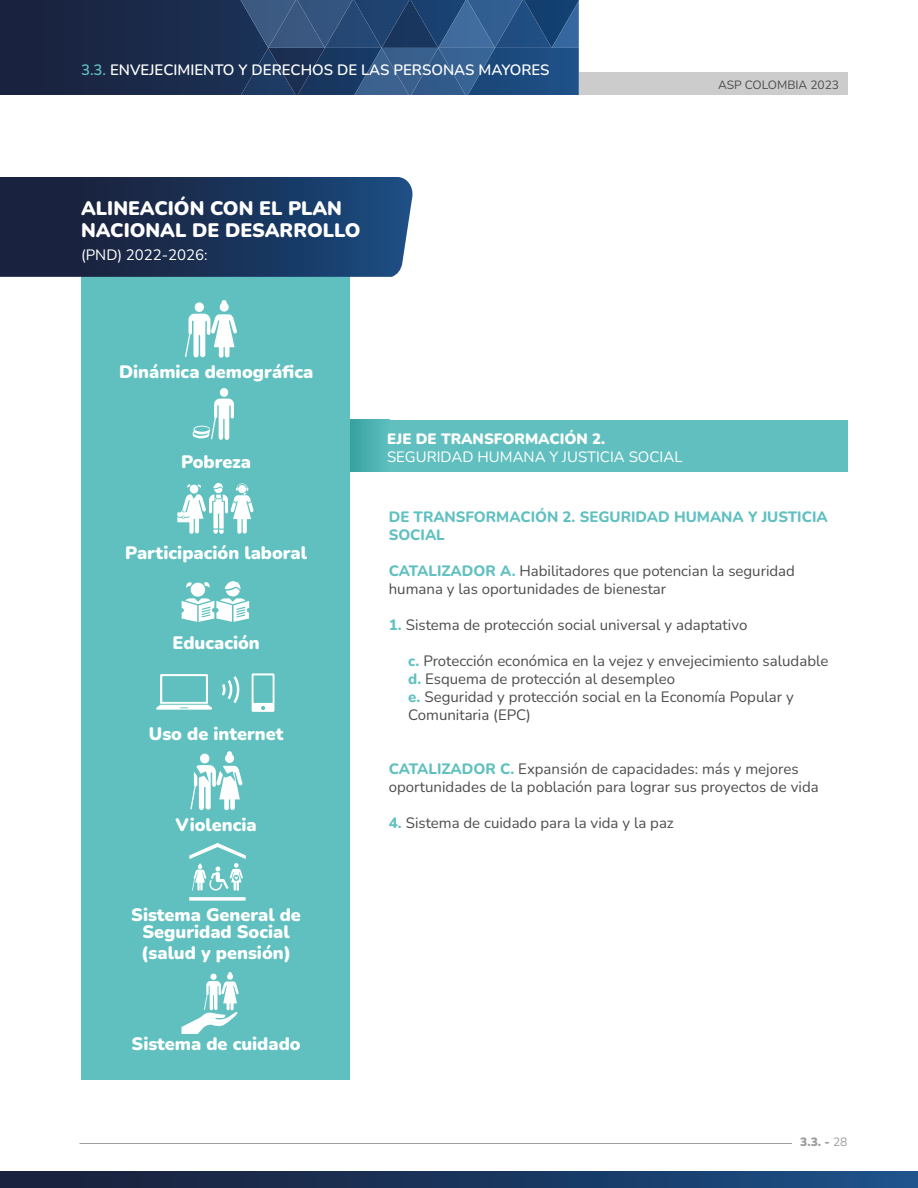
<style>
.page{position:relative;width:918px;height:1188px;background:#fff}
.page>*{position:absolute;margin:0;border:0;box-sizing:border-box;transform-origin:0 0}
.t1{font:900 19.5px/22.5px "Nunito";color:#fff}
.t2{font:900 18px/16.5px "Nunito";color:#fff;text-align:center}
.t3{font:15px/18px "Nunito";color:#4d4d4d}
.t4{font:800 15px/18px "Nunito";color:#60c0c0}
.t5{font:600 15px "Nunito";color:#fff}
.t6{font:15px "Nunito";color:#fff}
.t7{font:900 15px "Nunito";color:#fff}
.t8{font:12px "Nunito";color:#4d4d4d}
.t9{font:900 12px "Nunito";color:#9d9d9d}
.s1{color:#60c0c0}
.s2{font-weight:800;color:#60c0c0}
.s3{font-weight:400}
</style>
<div class="page">
<svg style="left:0;top:0;width:241px;height:95px;background:#192847"></svg>
<svg style="left:241px;top:0;width:338px;height:95px;background:#284d7a"></svg>
<div style="left:0;top:1171px;width:918px;height:17px;background:linear-gradient(to right,#191d35,#1c4f87)"></div>
<div style="left:579px;top:73px;width:269px;height:22px;background:#ccc"></div>
<hr style="left:80px;top:1143px;width:712px;height:1px;background:#9d9d9d">
<div style="left:349px;top:420px;width:499px;height:51px;background:#61bfbf"></div>
<div style="left:81px;top:252px;width:269px;height:828px;background:#60c0c0"></div>
<svg style="left:0;top:177px;width:413px;height:100px;background:#1d355a"></svg>
<div style="left:220px;top:388px;width:8px;height:9px;background:#fff;border-radius:50%"></div>
<svg style="left:193px;top:399px;width:41px;height:41px"></svg>
<svg style="left:177px;top:483px;width:77px;height:51px"></svg>
<svg style="left:182px;top:581px;width:67px;height:41px"></svg>
<div style="left:191px;top:583px;width:14px;height:14px;background:#fff;border-radius:50%"></div>
<div style="left:220px;top:302px;width:9px;height:10px;background:#fff;border-radius:50%"></div>
<div style="left:195px;top:302px;width:9px;height:10px;background:#fff;border-radius:50%"></div>
<svg style="left:185px;top:314px;width:52px;height:44px"></svg>
<svg style="left:221px;top:300px;width:6px;height:4px"></svg>
<div style="left:225px;top:754px;width:9px;height:9px;background:#fff;border-radius:50%"></div>
<div style="left:200px;top:754px;width:9px;height:9px;background:#fff;border-radius:50%"></div>
<svg style="left:190px;top:765px;width:53px;height:45px"></svg>
<svg style="left:227px;top:751px;width:5px;height:3px"></svg>
<svg style="left:156px;top:674px;width:56px;height:36px"></svg>
<svg style="left:252px;top:673px;width:22px;height:39px"></svg>
<svg style="left:222px;top:676px;width:18px;height:27px"></svg>
<svg style="left:189px;top:843px;width:57px;height:48px"></svg>
<svg style="left:189px;top:897px;width:57px;height:4px"></svg>
<svg style="left:182px;top:972px;width:57px;height:62px"></svg>
<p class="t5" style="left:81px;top:60px;width:470px"><span class="s1">3.3.</span> ENVEJECIMIENTO Y DERECHOS DE LAS PERSONAS MAYORES</p>
<p class="t8" style="left:718px;top:76px;width:123px">ASP COLOMBIA 2023</p>
<h1 class="t1" style="left:81px;top:196px;width:281px">ALINEACIÓN CON EL PLAN<br>NACIONAL DE DESARROLLO</h1>
<p class="t6" style="left:81px;top:244px;width:128px">(PND) 2022-2026:</p>
<p class="t2" style="left:119px;top:363px;width:196px">Dinámica demográfica</p>
<p class="t2" style="left:181px;top:453px;width:71px">Pobreza</p>
<p class="t7" style="left:387px;top:429px;width:220px">EJE DE TRANSFORMACIÓN 2.</p>
<p class="t6" style="left:387px;top:447px;width:297px">SEGURIDAD HUMANA Y JUSTICIA SOCIAL</p>
<p class="t2" style="left:125px;top:544px;width:183px">Participación laboral</p>
<p class="t2" style="left:172px;top:634px;width:89px">Educación</p>
<p class="t2" style="left:149px;top:725px;width:136px">Uso de internet</p>
<p class="t2" style="left:176px;top:815px;width:83px">Violencia</p>
<p class="t2" style="left:131px;top:906px;width:171px">Sistema General de<br>Seguridad Social</p>
<p class="t2" style="left:141px;top:944px;width:151px">(salud y pensión)</p>
<p class="t2" style="left:132px;top:1035px;width:171px">Sistema de cuidado</p>
<p class="t4" style="left:389px;top:507px;width:441px">DE TRANSFORMACIÓN 2. SEGURIDAD HUMANA Y JUSTICIA<br>SOCIAL</p>
<p class="t3" style="left:389px;top:561px;width:408px"><span class="s2">CATALIZADOR A.</span> Habilitadores que potencian la seguridad humana y las oportunidades de bienestar</p>
<p class="t3" style="left:389px;top:615px;width:360px"><span class="s2">1.</span> Sistema de protección social universal y adaptativo</p>
<p class="t3" style="left:408px;top:651px;width:422px"><span class="s2">c.</span> Protección económica en la vejez y envejecimiento saludable <span class="s2">d.</span> Esquema de protección al desempleo<br><span class="s2">e.</span> Seguridad y protección social en la Economía Popular y Comunitaria (EPC)</p>
<p class="t3" style="left:389px;top:759px;width:431px"><span class="s2">CATALIZADOR C.</span> Expansión de capacidades: más y mejores oportunidades de la población para lograr sus proyectos de vida</p>
<p class="t3" style="left:389px;top:813px;width:287px"><span class="s2">4.</span> Sistema de cuidado para la vida y la paz</p>
<p class="t9" style="left:800px;top:1134px;width:49px">3.3. - <span class="s3">28</span></p>
</div>
